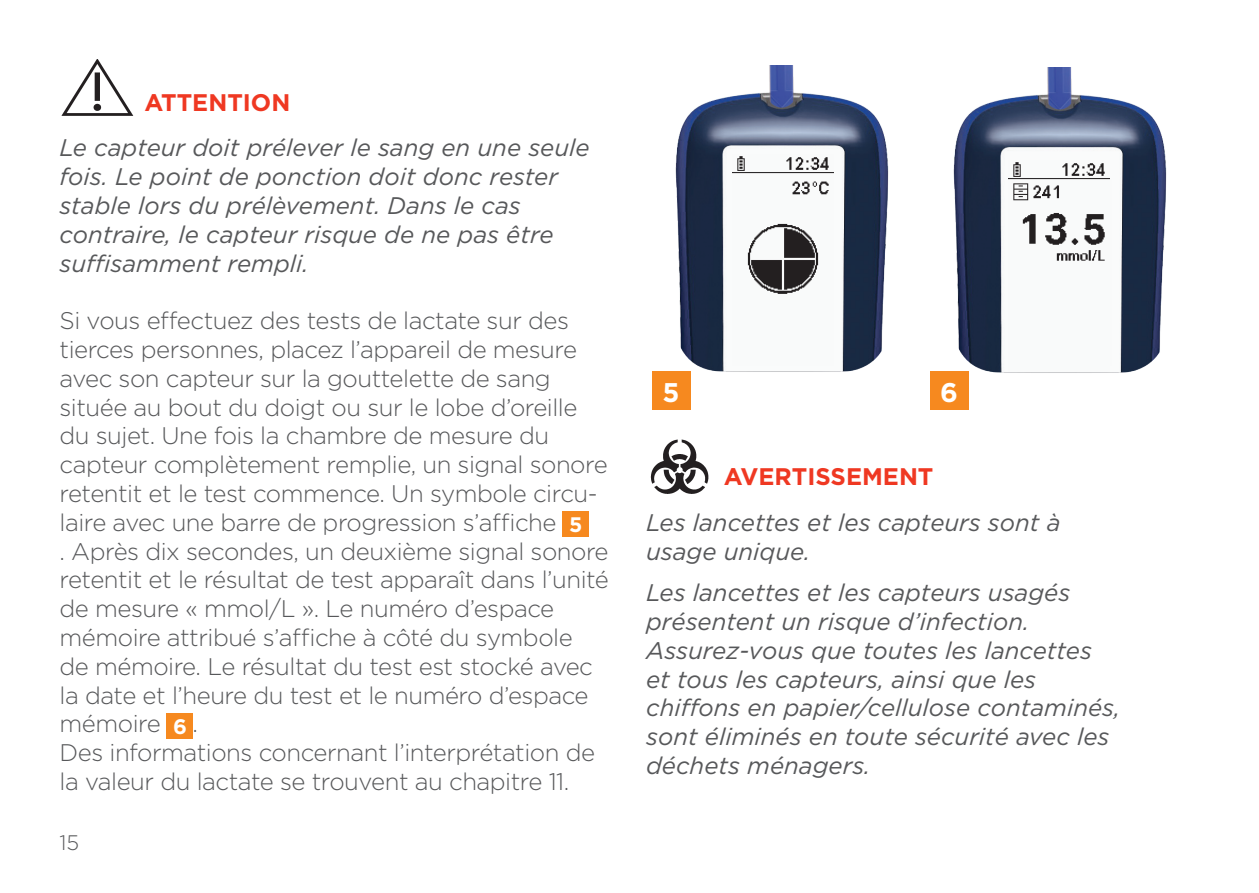
<style>
.page{position:relative;width:1259px;height:893px;background:#fff}
.page>*{position:absolute;margin:0;border:0;box-sizing:border-box;transform-origin:0 0}
.Box_number{font:700 27px "Gotham";color:#fff}
.t1{font:300 24px/28.8px "Gotham";letter-spacing:-.02em;color:#57585a}
.Body_text{font:italic 24px/28.8px "Gotham";color:#57585a}
.Heading_1{font:700 24px "Gotham";color:#ef3822}
.t2{font:300 21px "Gotham";color:#57585a}
.t3{font:700 21px "Gotham";color:#fff}
</style>
<div class="page">
<img style="left:61px;top:60px;width:73px;height:56px">
<div style="left:563px;top:511px;width:26px;height:26px;background:#f6891f"></div>
<div style="left:167px;top:713px;width:26px;height:26px;background:#f6891f"></div>
<img style="left:675px;top:66px;width:214px;height:321px">
<img style="left:953px;top:67px;width:214px;height:322px">
<img style="left:732px;top:155px;width:102px;height:211px">
<div style="left:1010px;top:179px;width:102px;height:187px;background:#f9fafa"></div>
<div style="left:652px;top:371px;width:38px;height:39px;background:#f6891f"></div>
<div style="left:930px;top:371px;width:38px;height:39px;background:#f6891f"></div>
<img style="left:1008px;top:160px;width:101px;height:212px">
<img style="left:650px;top:439px;width:59px;height:55px">
<p class="Heading_1" style="left:144px;top:86px;width:147px">ATTENTION</p>
<p class="Body_text" style="left:60px;top:133px;width:531px">Le capteur doit prélever le sang en une seule fois. Le point de ponction doit donc rester stable lors du prélèvement. Dans le cas contraire, le capteur risque de ne pas être suffisamment rempli.</p>
<p class="t1" style="left:60px;top:306px;width:549px">Si vous effectuez des tests de lactate sur des tierces personnes, placez l’appareil de mesure avec son capteur sur la gouttelette de sang située au bout du doigt ou sur le lobe d’oreille du sujet. Une fois la chambre de mesure du capteur complètement remplie, un signal sonore retentit et le test commence. Un symbole circu&shy;laire avec une barre de progression s’affiche</p>
<p class="t3" style="left:569px;top:511px;width:15px">5</p>
<p class="t1" style="left:60px;top:536px;width:551px">. Après dix secondes, un deuxième signal sonore retentit et le résultat de test apparaît dans l’unité de mesure « mmol/L ». Le numéro d’espace mémoire attribué s’affiche à côté du symbole<br>de mémoire. Le résultat du test est stocké avec la date et l’heure du test et le numéro d’espace mémoire</p>
<p class="t3" style="left:173px;top:713px;width:15px">6</p>
<p class="t1" style="left:192px;top:709px;width:7px">.</p>
<p class="t1" style="left:60px;top:738px;width:537px">Des informations concernant l’interprétation de la valeur du lactate se trouvent au chapitre 11.</p>
<p class="t2" style="left:60px;top:830px;width:21px">15</p>
<p class="Box_number" style="left:662px;top:374px;width:19px">5</p>
<p class="Box_number" style="left:940px;top:374px;width:19px">6</p>
<p class="Heading_1" style="left:724px;top:461px;width:211px">AVERTISSEMENT</p>
<p class="Body_text" style="left:646px;top:507px;width:416px">Les lancettes et les capteurs sont à usage unique.</p>
<p class="Body_text" style="left:646px;top:578px;width:475px">Les lancettes et les capteurs usagés présentent un risque d’infection.<br>Assurez-vous que toutes les lancettes et tous les capteurs, ainsi que les chiffons en papier/cellulose contaminés, sont éliminés en toute sécurité avec les déchets ménagers.</p>
</div>
